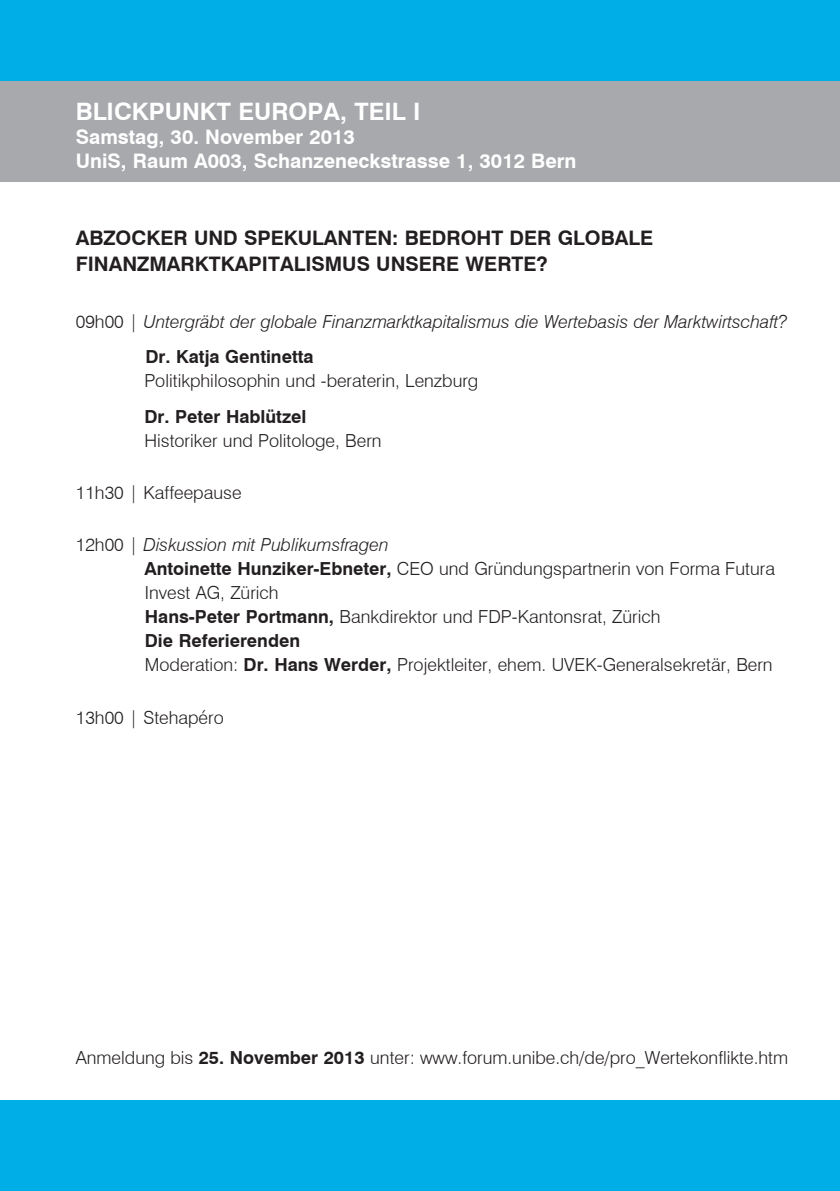
<style>
.page{position:relative;width:840px;height:1191px;background:#fff}
.page>*{position:absolute;margin:0;border:0;box-sizing:border-box;transform-origin:0 0}
.t1{font:700 24px "Swiss 721 BT";color:#fff}
.t2{font:700 20px/25.6px "Swiss 721 BT";color:#231f20}
.t3{font:700 20px/24px "Swiss 721 BT";color:#fff}
.t4{font:300 18px/24px "Swiss 721 BT";color:#231f20}
.t5{font:italic 300 18px/35.4px "Swiss 721 BT";color:#231f20}
.t6{font:700 18px "Swiss 721 BT";color:#231f20}
.s1{font-style:normal}
.s2{font-weight:700;font-style:normal}
.s3{font-style:italic}
.s4{font-weight:700}
</style>
<div class="page">
<hr style="left:839px;top:0;width:1px;height:1191px;background:#00aee7">
<div style="left:0;top:0;width:839px;height:1191px;background:#00aee7"></div>
<div style="left:0;top:81px;width:839px;height:1019px;background:#fff"></div>
<div style="left:0;top:81px;width:839px;height:100px;background:#a8a9ad"></div>
<h1 class="t1" style="left:76px;top:97px;width:34px">Blickpunkt</h1>
<h1 class="t1" style="left:238px;top:97px;width:18px">europa</h1>
<h1 class="t1" style="left:340px;top:97px;width:82px">, TEIL I</h1>
<p class="t3" style="left:76px;top:125px;width:502px">Samstag, 30. November 2013<br>UniS, Raum A003, Schanzeneckstrasse 1, 3012 Bern</p>
<p class="t2" style="left:76px;top:225px;width:578px">ABZOCKER UND SPEKULANTEN: BEDROHT DER GLOBALE<br>FINANZMARKTKAPITALISMUS UNSERE WERTE?</p>
<p class="t5" style="left:145px;top:303px;width:643px;text-indent:-70px"><span class="s1">09h00 |</span> Untergräbt der globale Finanzmarktkapitalismus die Wertebasis der Marktwirtschaft?<br><span class="s2">Dr. Katja Gentinetta</span></p>
<p class="t4" style="left:144px;top:369px;width:335px">Politikphilosophin und -beraterin, Lenzburg</p>
<p class="t6" style="left:144px;top:405px;width:163px">Dr. Peter Hablützel</p>
<p class="t4" style="left:144px;top:428px;width:238px">Historiker und Politologe, Bern</p>
<p class="t4" style="left:76px;top:480px;width:167px">11h30 | Kaffeepause</p>
<p class="t4" style="left:144px;top:533px;width:631px;text-indent:-69px">12h00 | <span class="s3">Diskussion mit Publikumsfragen<br></span><span class="s4">Antoinette Hunziker-Ebneter,</span> CEO und Gründungspartnerin von Forma Futura Invest AG, Zürich<br><span class="s4">Hans-Peter Portmann,</span> Bankdirektor und FDP-Kantonsrat, Zürich<br><span class="s4">Die Referierenden<br></span>Moderation: <span class="s4">Dr. Hans Werder,</span> Projektleiter, ehem. UVEK-Generalsekretär, Bern</p>
<p class="t4" style="left:76px;top:705px;width:149px">13h00 | Stehapéro</p>
<p class="t4" style="left:76px;top:1045px;width:713px">Anmeldung bis <span class="s4">25. November 2013</span> unter: www.forum.unibe.ch/de/pro_Wertekonflikte.htm</p>
</div>
